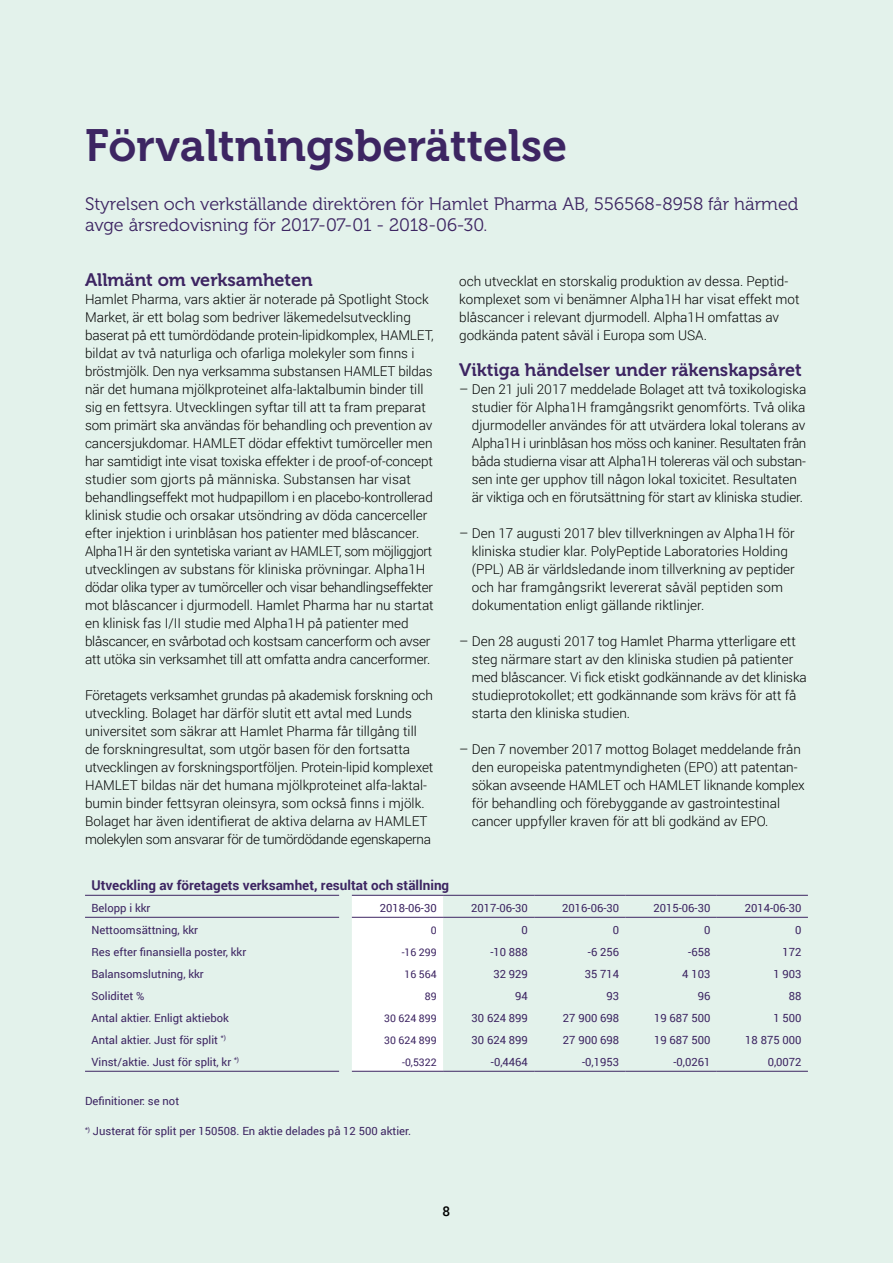
<style>
.page{position:relative;width:893px;height:1263px;background:#e3f2eb}
.page>*{position:absolute;margin:0;border:0;box-sizing:border-box;transform-origin:0 0}
.t1{font:45px "Museo 700";color:#3d2562}
.t2{font:18px/21px "Museo 300";color:#3d2562}
.t3{font:18px "Museo 700";color:#3d2562}
.t4{font:300 13.5px/18px "Roboto";color:#000}
.t5{font:700 13.5px "Roboto";color:#3d2562}
.t6{font:500 13.5px "Roboto";color:#000}
.t7{font:11.25px "Roboto";color:#3d2562}
.t8{font:10.5px "Roboto";color:#3d2562}
</style>
<div class="page">
<div style="left:352px;top:896px;width:91px;height:175px;background:#fff"></div>
<hr style="left:85px;top:1071px;width:254px;height:1px;background:#3d2562">
<hr style="left:352px;top:1071px;width:91px;height:1px;background:#3d2562">
<hr style="left:443px;top:1071px;width:91px;height:1px;background:#3d2562">
<hr style="left:534px;top:1071px;width:91px;height:1px;background:#3d2562">
<hr style="left:625px;top:1071px;width:92px;height:1px;background:#3d2562">
<hr style="left:717px;top:1071px;width:91px;height:1px;background:#3d2562">
<hr style="left:85px;top:895px;width:254px;height:1px;background:#3d2562">
<hr style="left:352px;top:895px;width:91px;height:1px;background:#3d2562">
<hr style="left:443px;top:895px;width:91px;height:1px;background:#3d2562">
<hr style="left:534px;top:895px;width:91px;height:1px;background:#3d2562">
<hr style="left:625px;top:895px;width:92px;height:1px;background:#3d2562">
<hr style="left:717px;top:895px;width:91px;height:1px;background:#3d2562">
<hr style="left:85px;top:917px;width:254px;height:1px;background:#3d2562">
<hr style="left:352px;top:917px;width:91px;height:1px;background:#3d2562">
<hr style="left:443px;top:917px;width:91px;height:1px;background:#3d2562">
<hr style="left:534px;top:917px;width:91px;height:1px;background:#3d2562">
<hr style="left:625px;top:917px;width:92px;height:1px;background:#3d2562">
<hr style="left:717px;top:917px;width:91px;height:1px;background:#3d2562">
<h1 class="t1" style="left:85px;top:121px;width:484px">Förvaltningsberättelse</h1>
<h2 class="t2" style="left:85px;top:194px;width:715px">Styrelsen och verkställande direktören för Hamlet Pharma AB, 556568-8958 får härmed avge årsredovisning för 2017-07-01 - 2018-06-30.</h2>
<h2 class="t3" style="left:85px;top:269px;width:229px">Allmänt om verksamheten</h2>
<p class="t4" style="left:85px;top:289px;width:350px">Hamlet Pharma, vars aktier är noterade på Spotlight Stock Market, är ett bolag som bedriver läkemedelsutveckling baserat på ett tumördödande protein-lipidkomplex, HAMLET, bildat av två naturliga och ofarliga molekyler som finns i bröstmjölk. Den nya verksamma substansen HAMLET bildas när det humana mjölkproteinet alfa-laktalbumin binder till sig en fettsyra. Utvecklingen syftar till att ta fram preparat som primärt ska användas för behandling och prevention av cancersjukdomar. HAMLET dödar effektivt tumörceller men har samtidigt inte visat toxiska effekter i de proof-of-concept studier som gjorts på människa. Substansen har visat behandlingseffekt mot hudpapillom i en placebo-kontrollerad klinisk studie och orsakar utsöndring av döda cancerceller efter injektion i urinblåsan hos patienter med blåscancer.<br>Alpha1H är den syntetiska variant av HAMLET, som möjliggjort utvecklingen av substans för kliniska prövningar. Alpha1H dödar olika typer av tumörceller och visar behandlingseffekter mot blåscancer i djurmodell. Hamlet Pharma har nu startat en klinisk fas I/II studie med Alpha1H på patienter med blåscancer, en svårbotad och kostsam cancerform och avser att utöka sin verksamhet till att omfatta andra cancerformer.</p>
<p class="t4" style="left:85px;top:685px;width:350px">Företagets verksamhet grundas på akademisk forskning och utveckling. Bolaget har därför slutit ett avtal med Lunds universitet som säkrar att Hamlet Pharma får tillgång till de forskningresultat, som utgör basen för den fortsatta utvecklingen av forskningsportföljen. Protein-lipid komplexet HAMLET bildas när det humana mjölkproteinet alfa-laktal&shy;bumin binder fettsyran oleinsyra, som också finns i mjölk.<br>Bolaget har även identifierat de aktiva delarna av HAMLET molekylen som ansvarar för de tumördödande egenskaperna</p>
<p class="t4" style="left:459px;top:272px;width:342px">och utvecklat en storskalig produktion av dessa. Peptid&shy;komplexet som vi benämner Alpha1H har visat effekt mot blåscancer i relevant djurmodell. Alpha1H omfattas av godkända patent såväl i Europa som USA.</p>
<h2 class="t3" style="left:459px;top:360px;width:344px">Viktiga händelser under räkenskapsåret</h2>
<p class="t4" style="left:472px;top:380px;width:336px;text-indent:-13px">– Den 21 juli 2017 meddelade Bolaget att två toxikologiska studier för Alpha1H framgångsrikt genomförts. Två olika djurmodeller användes för att utvärdera lokal tolerans av Alpha1H i urinblåsan hos möss och kaniner. Resultaten från båda studierna visar att Alpha1H tolereras väl och substan&shy;sen inte ger upphov till någon lokal toxicitet. Resultaten är viktiga och en förutsättning för start av kliniska studier.</p>
<p class="t4" style="left:472px;top:524px;width:324px;text-indent:-13px">– Den 17 augusti 2017 blev tillverkningen av Alpha1H för kliniska studier klar. PolyPeptide Laboratories Holding (PPL) AB är världsledande inom tillverkning av peptider och har framgångsrikt levererat såväl peptiden som dokumentation enligt gällande riktlinjer.</p>
<p class="t4" style="left:472px;top:632px;width:336px;text-indent:-13px">– Den 28 augusti 2017 tog Hamlet Pharma ytterligare ett steg närmare start av den kliniska studien på patienter med blåscancer. Vi fick etiskt godkännande av det kliniska studieprotokollet; ett godkännande som krävs för att få starta den kliniska studien.</p>
<p class="t4" style="left:472px;top:740px;width:334px;text-indent:-13px">– Den 7 november 2017 mottog Bolaget meddelande från den europeiska patentmyndigheten (EPO) att patentan&shy;sökan avseende HAMLET och HAMLET liknande komplex för behandling och förebyggande av gastrointestinal cancer uppfyller kraven för att bli godkänd av EPO.</p>
<p class="t5" style="left:91px;top:876px;width:359px">Utveckling av företagets verksamhet, resultat och ställning</p>
<p class="t7" style="left:91px;top:900px;width:60px">Belopp i kkr</p>
<p class="t7" style="left:380px;top:900px;width:58px">2018-06-30</p>
<p class="t7" style="left:471px;top:900px;width:58px">2017-06-30</p>
<p class="t7" style="left:562px;top:900px;width:58px">2016-06-30</p>
<p class="t7" style="left:653px;top:900px;width:58px">2015-06-30</p>
<p class="t7" style="left:745px;top:900px;width:58px">2014-06-30</p>
<p class="t7" style="left:91px;top:922px;width:108px">Nettoomsättning, kkr</p>
<p class="t8" style="left:431px;top:923px;width:7px">0</p>
<p class="t7" style="left:522px;top:922px;width:8px">0</p>
<p class="t7" style="left:613px;top:922px;width:8px">0</p>
<p class="t7" style="left:704px;top:922px;width:8px">0</p>
<p class="t7" style="left:795px;top:922px;width:8px">0</p>
<p class="t7" style="left:91px;top:944px;width:156px">Res efter finansiella poster, kkr</p>
<p class="t8" style="left:402px;top:945px;width:37px">-16 299</p>
<p class="t7" style="left:490px;top:944px;width:39px">-10 888</p>
<p class="t7" style="left:588px;top:944px;width:33px">-6 256</p>
<p class="t7" style="left:688px;top:944px;width:24px">-658</p>
<p class="t7" style="left:783px;top:944px;width:21px">172</p>
<p class="t7" style="left:91px;top:966px;width:114px">Balansomslutning, kkr</p>
<p class="t8" style="left:405px;top:967px;width:34px">16 564</p>
<p class="t7" style="left:493px;top:966px;width:36px">32 929</p>
<p class="t7" style="left:585px;top:966px;width:36px">35 714</p>
<p class="t7" style="left:682px;top:966px;width:30px">4 103</p>
<p class="t7" style="left:773px;top:966px;width:30px">1 903</p>
<p class="t7" style="left:91px;top:988px;width:55px">Soliditet %</p>
<p class="t8" style="left:425px;top:989px;width:13px">89</p>
<p class="t7" style="left:515px;top:988px;width:14px">94</p>
<p class="t7" style="left:606px;top:988px;width:14px">93</p>
<p class="t7" style="left:698px;top:988px;width:14px">96</p>
<p class="t7" style="left:789px;top:988px;width:14px">88</p>
<p class="t7" style="left:91px;top:1010px;width:139px">Antal aktier. Enligt aktiebok</p>
<p class="t8" style="left:384px;top:1011px;width:54px">30 624 899</p>
<p class="t7" style="left:472px;top:1010px;width:58px">30 624 899</p>
<p class="t7" style="left:563px;top:1010px;width:58px">27 900 698</p>
<p class="t7" style="left:654px;top:1010px;width:58px">19 687 500</p>
<p class="t7" style="left:773px;top:1010px;width:30px">1 500</p>
<p class="t7" style="left:91px;top:1032px;width:136px">Antal aktier. Just för split <sup>*)</sup></p>
<p class="t8" style="left:384px;top:1033px;width:54px">30 624 899</p>
<p class="t7" style="left:472px;top:1032px;width:58px">30 624 899</p>
<p class="t7" style="left:563px;top:1032px;width:58px">27 900 698</p>
<p class="t7" style="left:654px;top:1032px;width:58px">19 687 500</p>
<p class="t7" style="left:745px;top:1032px;width:58px">18 875 000</p>
<p class="t7" style="left:91px;top:1054px;width:149px">Vinst/aktie. Just för split, kr <sup>*)</sup></p>
<p class="t8" style="left:402px;top:1055px;width:36px">-0,5322</p>
<p class="t7" style="left:491px;top:1054px;width:38px">-0,4464</p>
<p class="t7" style="left:582px;top:1054px;width:38px">-0,1953</p>
<p class="t7" style="left:673px;top:1054px;width:38px">-0,0261</p>
<p class="t7" style="left:768px;top:1054px;width:35px">0,0072</p>
<p class="t7" style="left:85px;top:1093px;width:96px">Definitioner: se not</p>
<p class="t7" style="left:85px;top:1123px;width:328px"><sup>*)</sup> Justerat för split per 150508. En aktie delades på 12 500 aktier.</p>
<p class="t6" style="left:443px;top:1202px;width:9px">8</p>
</div>
